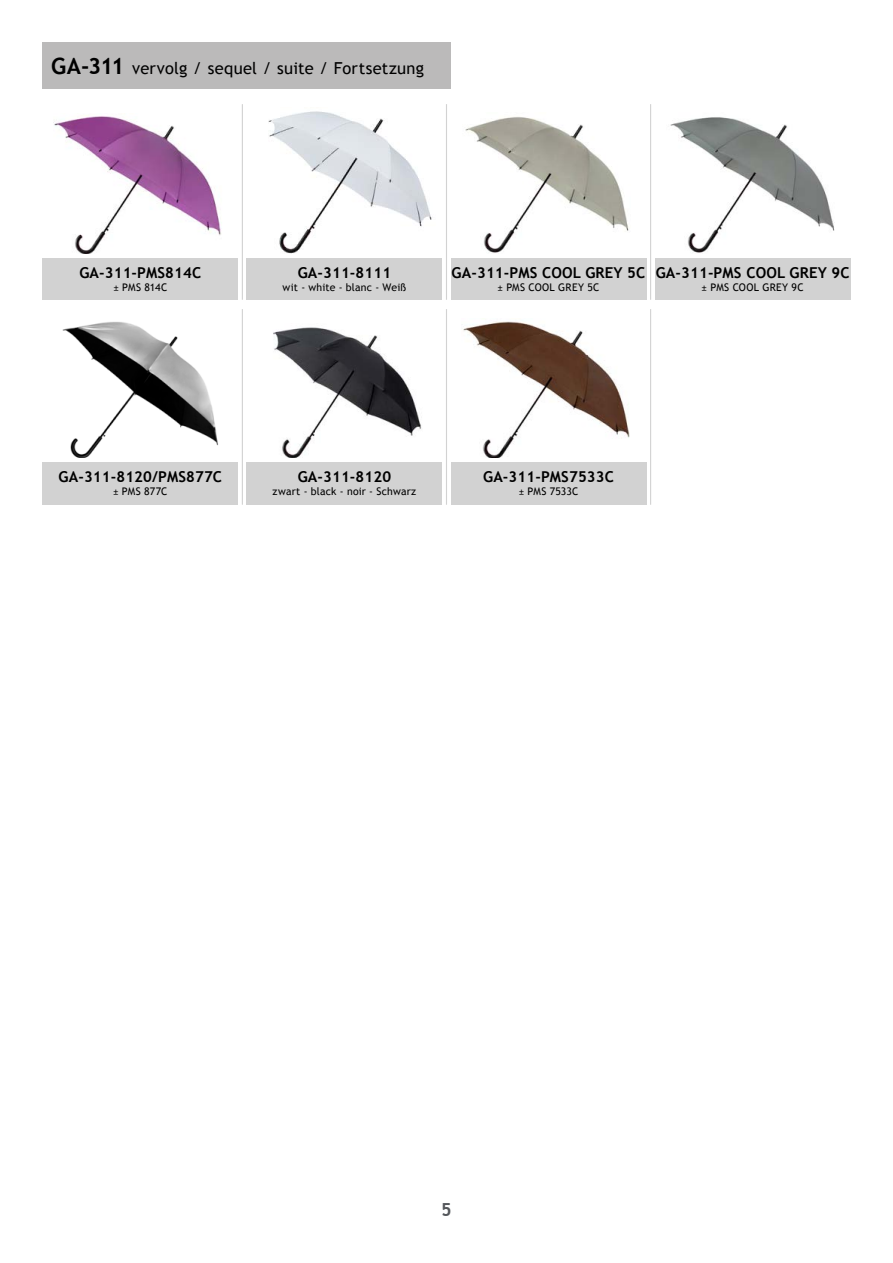
<style>
.page{position:relative;width:893px;height:1263px;background:#fff}
.page>*{position:absolute;margin:0;border:0;box-sizing:border-box;transform-origin:0 0}
.t1{font:700 18px "Trebuchet MS";color:#54575b}
.t2{font:16.5px "Trebuchet MS";letter-spacing:.015em;color:#000}
.t3{font:700 15px "Trebuchet MS";letter-spacing:.01em;color:#000}
.t4{font:10.5px "Trebuchet MS";letter-spacing:.015em;color:#000}
.s1{font-weight:700;font-size:22.5px}
</style>
<div class="page">
<div style="left:43px;top:258px;width:195px;height:31px;background:#d2d2d2"></div>
<div style="left:43px;top:275px;width:195px;height:25px;background:#d2d2d2"></div>
<img style="left:54px;top:115px;width:167px;height:138px">
<div style="left:247px;top:258px;width:195px;height:31px;background:#d2d2d2"></div>
<div style="left:247px;top:275px;width:195px;height:25px;background:#d2d2d2"></div>
<img style="left:268px;top:111px;width:164px;height:142px">
<div style="left:451px;top:258px;width:195px;height:31px;background:#d2d2d2"></div>
<div style="left:451px;top:275px;width:195px;height:25px;background:#d2d2d2"></div>
<img style="left:465px;top:116px;width:164px;height:137px">
<div style="left:655px;top:258px;width:195px;height:31px;background:#d2d2d2"></div>
<div style="left:655px;top:275px;width:195px;height:25px;background:#d2d2d2"></div>
<img style="left:670px;top:117px;width:165px;height:136px">
<div style="left:43px;top:462px;width:195px;height:32px;background:#d2d2d2"></div>
<div style="left:43px;top:479px;width:195px;height:25px;background:#d2d2d2"></div>
<img style="left:62px;top:322px;width:156px;height:135px">
<div style="left:247px;top:462px;width:195px;height:32px;background:#d2d2d2"></div>
<div style="left:247px;top:479px;width:195px;height:25px;background:#d2d2d2"></div>
<img style="left:273px;top:327px;width:149px;height:130px">
<div style="left:451px;top:462px;width:195px;height:32px;background:#d2d2d2"></div>
<div style="left:451px;top:479px;width:195px;height:25px;background:#d2d2d2"></div>
<img style="left:463px;top:321px;width:167px;height:136px">
<hr style="left:242px;top:104px;width:1px;height:196px;background:#d2d2d2">
<hr style="left:242px;top:309px;width:1px;height:196px;background:#d2d2d2">
<hr style="left:446px;top:104px;width:1px;height:196px;background:#d2d2d2">
<hr style="left:650px;top:104px;width:1px;height:196px;background:#d2d2d2">
<hr style="left:446px;top:309px;width:1px;height:196px;background:#d2d2d2">
<hr style="left:650px;top:309px;width:1px;height:196px;background:#d2d2d2">
<div style="left:43px;top:43px;width:408px;height:46px;background:#bbbaba"></div>
<p class="t2" style="left:51px;top:59px;width:375px"><span class="s1">GA-311</span> vervolg / sequel / suite / Fortsetzung</p>
<p class="t3" style="left:79px;top:263px;width:123px">GA-311-PMS814C</p>
<p class="t4" style="left:113px;top:281px;width:55px">± PMS 814C</p>
<p class="t3" style="left:298px;top:263px;width:95px">GA-311-8111</p>
<p class="t4" style="left:283px;top:281px;width:125px">wit - white - blanc - Weiß</p>
<p class="t3" style="left:452px;top:263px;width:195px">GA-311-PMS COOL GREY 5C</p>
<p class="t4" style="left:498px;top:281px;width:103px">± PMS COOL GREY 5C</p>
<p class="t3" style="left:656px;top:263px;width:195px">GA-311-PMS COOL GREY 9C</p>
<p class="t4" style="left:702px;top:281px;width:104px">± PMS COOL GREY 9C</p>
<p class="t3" style="left:59px;top:467px;width:165px">GA-311-8120/PMS877C</p>
<p class="t4" style="left:113px;top:486px;width:56px">± PMS 877C</p>
<p class="t3" style="left:298px;top:467px;width:95px">GA-311-8120</p>
<p class="t4" style="left:273px;top:486px;width:145px">zwart - black - noir - Schwarz</p>
<p class="t3" style="left:483px;top:467px;width:132px">GA-311-PMS7533C</p>
<p class="t4" style="left:519px;top:486px;width:61px">± PMS 7533C</p>
<p class="t1" style="left:441px;top:1199px;width:12px">5</p>
</div>
